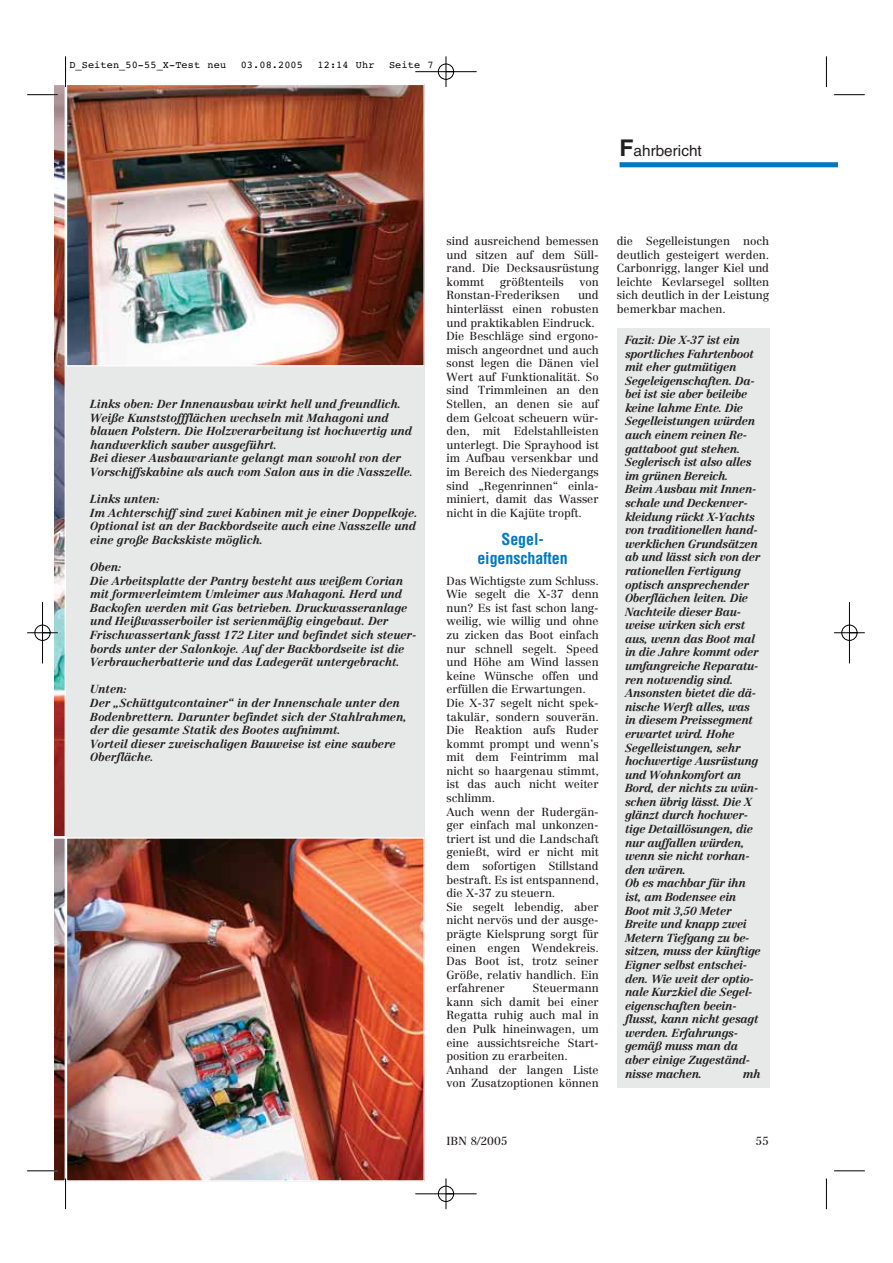
<style>
.page{position:relative;width:893px;height:1263px;background:#fff}
.page>*{position:absolute;margin:0;border:0;box-sizing:border-box;transform-origin:0 0}
.t1{font:700 condensed 16.05px/19px "Helvetica";letter-spacing:-.005em;color:#0078c0;text-align:center}
.t2{font:15.3px "Helvetica";color:#231f20}
.t3{font:11.55px/13.6px "Centennial";letter-spacing:-.005em;color:#231f20}
.t4{font:italic 700 11.55px/13.6px "Centennial";letter-spacing:-.025em;color:#231f20}
.t5{font:italic 700 11.55px/13.6px "Centennial";letter-spacing:-.005em;color:#231f20}
.t6{font:10.2px "Courier";letter-spacing:.01em;color:#000}
.s1{font-weight:700;font-size:22.95px}
</style>
<div class="page">
<div style="left:617px;top:328px;width:152px;height:759px;background:#e7e8e8"></div>
<div style="left:54px;top:84px;width:371px;height:1098px;background:#e7e8e8"></div>
<img style="left:54px;top:84px;width:12px;height:1098px">
<img style="left:68px;top:839px;width:355px;height:341px">
<div style="left:66px;top:837px;width:359px;height:345px;border:1px solid #fff"></div>
<img style="left:68px;top:86px;width:355px;height:278px">
<div style="left:66px;top:84px;width:359px;height:282px;border:1px solid #fff"></div>
<div style="left:619px;top:162px;width:218px;height:5px;background:#0078c0"></div>
<hr style="left:65px;top:56px;width:1px;height:31px;background:#000">
<hr style="left:27px;top:94px;width:31px;height:1px;background:#000">
<hr style="left:826px;top:56px;width:1px;height:31px;background:#000">
<hr style="left:834px;top:94px;width:30px;height:1px;background:#000">
<hr style="left:65px;top:1179px;width:1px;height:30px;background:#000">
<hr style="left:27px;top:1171px;width:31px;height:1px;background:#000">
<hr style="left:826px;top:1179px;width:1px;height:30px;background:#000">
<hr style="left:834px;top:1171px;width:30px;height:1px;background:#000">
<hr style="left:27px;top:632px;width:31px;height:1px;background:#fff">
<hr style="left:415px;top:71px;width:61px;height:1px;background:#000">
<hr style="left:415px;top:1194px;width:61px;height:1px;background:#000">
<hr style="left:42px;top:602px;width:1px;height:61px;background:#000">
<hr style="left:849px;top:602px;width:1px;height:61px;background:#000">
<hr style="left:445px;top:56px;width:1px;height:31px;background:#000">
<hr style="left:445px;top:1178px;width:1px;height:31px;background:#000">
<hr style="left:27px;top:633px;width:31px;height:1px;background:#000">
<hr style="left:834px;top:633px;width:30px;height:1px;background:#000">
<div style="left:438px;top:64px;width:16px;height:16px;border:1px solid #000;border-radius:50%"></div>
<div style="left:438px;top:1186px;width:16px;height:16px;border:1px solid #000;border-radius:50%"></div>
<div style="left:35px;top:625px;width:15px;height:16px;border:1px solid #000;border-radius:50%"></div>
<div style="left:841px;top:625px;width:16px;height:16px;border:1px solid #000;border-radius:50%"></div>
<p class="t6" style="left:69px;top:61px;width:158px">D_Seiten_50-55_X-Test neu</p>
<p class="t6" style="left:241px;top:61px;width:64px">03.08.2005</p>
<p class="t6" style="left:317px;top:61px;width:58px">12:14 Uhr</p>
<p class="t6" style="left:389px;top:61px;width:46px">Seite 7</p>
<h2 class="t2" style="left:619px;top:145px;width:84px"><span class="s1">F</span>ahrbericht</h2>
<p class="t5" style="left:90px;top:398px;width:324px">Links oben: Der Innenausbau wirkt hell und freundlich.<br>Weiße Kunststoffflächen wechseln mit Mahagoni und blauen Polstern. Die Holzverarbeitung ist hochwertig und handwerklich sauber ausgeführt.<br>Bei dieser Ausbauvariante gelangt man sowohl von der Vorschiffskabine als auch vom Salon aus in die Nasszelle.</p>
<p class="t5" style="left:90px;top:493px;width:329px">Links unten:<br>Im Achterschiff sind zwei Kabinen mit je einer Doppelkoje.<br>Optional ist an der Backbordseite auch eine Nasszelle und eine große Backskiste möglich.</p>
<p class="t5" style="left:90px;top:561px;width:327px">Oben:<br>Die Arbeitsplatte der Pantry besteht aus weißem Corian mit formverleimtem Umleimer aus Mahagoni. Herd und Backofen werden mit Gas betrieben. Druckwasseranlage und Heißwasserboiler ist serienmäßig eingebaut. Der Frischwassertank fasst 172 Liter und befindet sich steuer&shy;bords unter der Salonkoje. Auf der Backbordseite ist die Verbraucherbatterie und das Ladegerät untergebracht.</p>
<p class="t5" style="left:90px;top:683px;width:318px">Unten:<br>Der „Schüttgutcontainer“ in der Innenschale unter den Bodenbrettern. Darunter befindet sich der Stahlrahmen, der die gesamte Statik des Bootes aufnimmt.<br>Vorteil dieser zweischaligen Bauweise ist eine saubere Oberfläche.</p>
<p class="t3" style="left:446px;top:235px;width:154px;text-align:justify">sind ausreichend bemessen und sitzen auf dem Süll&shy;rand. Die Decksausrüstung kommt</p>
<p class="t3" style="left:500px;top:276px;width:66px">größtenteils</p>
<p class="t3" style="left:579px;top:276px;width:21px">von</p>
<p class="t3" style="left:446px;top:289px;width:115px">Ronstan-Frederiksen</p>
<p class="t3" style="left:446px;top:289px;width:154px;text-indent:131px">und hinterlässt einen robusten und praktikablen Eindruck.<br>Die Beschläge sind ergono&shy;misch angeordnet und auch sonst legen die Dänen viel<br>Wert auf Funktionalität. So sind Trimmleinen an den<br>Stellen, an denen sie auf dem Gelcoat scheuern wür&shy;den, mit Edelstahlleisten unterlegt. Die Sprayhood ist im Aufbau versenkbar und im Bereich des Niedergangs sind „Regenrinnen“ einla&shy;miniert, damit das Wasser nicht in die Kajüte tropft.</p>
<h1 class="t1" style="left:477px;top:531px;width:92px">Segel&shy;eigenschaften</h1>
<p class="t3" style="left:446px;top:575px;width:154px">Das Wichtigste zum Schluss.<br>Wie segelt die X-37 denn nun? Es ist fast schon lang&shy;weilig, wie willig und ohne zu zicken das Boot einfach nur schnell segelt. Speed und Höhe am Wind lassen keine Wünsche offen und erfüllen die Erwartungen.<br>Die X-37 segelt nicht spek&shy;takulär, sondern souverän.<br>Die Reaktion aufs Ruder kommt prompt und wenn’s mit dem Feintrimm mal nicht so haargenau stimmt, ist das auch nicht weiter schlimm.<br>Auch wenn der Rudergän&shy;ger einfach mal unkonzen&shy;triert ist und die Landschaft genießt, wird er nicht mit dem sofortigen Stillstand bestraft. Es ist entspannend, die X-37 zu steuern.<br>Sie segelt lebendig, aber nicht nervös und der ausge&shy;prägte Kielsprung sorgt für einen engen Wendekreis.<br>Das Boot ist, trotz seiner<br>Größe, relativ handlich. Ein erfahrener</p>
<p class="t3" style="left:446px;top:982px;width:154px;text-indent:86px">Steuermann kann sich damit bei einer<br>Regatta ruhig auch mal in den Pulk hineinwagen, um eine aussichtsreiche Start&shy;position zu erarbeiten.<br>Anhand der langen Liste von Zusatzoptionen können</p>
<p class="t3" style="left:617px;top:235px;width:154px;text-align:justify">die Segelleistungen noch deutlich gesteigert werden.<br>Carbonrigg, langer Kiel und leichte Kevlarsegel sollten sich deutlich in der Leistung bemerkbar machen.</p>
<p class="t4" style="left:625px;top:334px;width:137px">Fazit: Die X-37 ist ein sportliches Fahrtenboot mit eher gutmütigen<br>Segeleigenschaften. Da&shy;bei ist sie aber beileibe keine lahme Ente. Die<br>Segelleistungen würden auch einem reinen Re&shy;gattaboot gut stehen.<br>Seglerisch ist also alles im grünen Bereich.<br>Beim Ausbau mit Innen&shy;schale und Deckenver&shy;kleidung rückt X-Yachts von traditionellen hand&shy;werklichen Grundsätzen ab und lässt sich von der rationellen Fertigung optisch ansprechender<br>Oberflächen leiten. Die<br>Nachteile dieser Bau&shy;weise wirken sich erst aus, wenn das Boot mal in die Jahre kommt oder umfangreiche Reparatu&shy;ren notwendig sind.<br>Ansonsten bietet die dä&shy;nische Werft alles, was in diesem Preissegment erwartet wird. Hohe<br>Segelleistungen, sehr hochwertige Ausrüstung und Wohnkomfort an<br>Bord, der nichts zu wün&shy;schen übrig lässt. Die X glänzt durch hochwer&shy;tige Detaillösungen, die nur auffallen würden, wenn sie nicht vorhan&shy;den wären.<br>Ob es machbar für ihn ist, am Bodensee ein<br>Boot mit 3,50 Meter<br>Breite und knapp zwei<br>Metern Tiefgang zu be&shy;sitzen, muss der künftige<br>Eigner selbst entschei&shy;den. Wie weit der optio&shy;nale Kurzkiel die Segel&shy;eigenschaften beein&shy;flusst, kann nicht gesagt werden. Erfahrungs&shy;gemäß muss man da aber einige Zugeständ&shy;nisse machen.</p>
<p class="t4" style="left:742px;top:1068px;width:19px">mh</p>
<p class="t3" style="left:446px;top:1135px;width:63px">IBN 8/2005</p>
<p class="t3" style="left:755px;top:1135px;width:15px">55</p>
</div>
